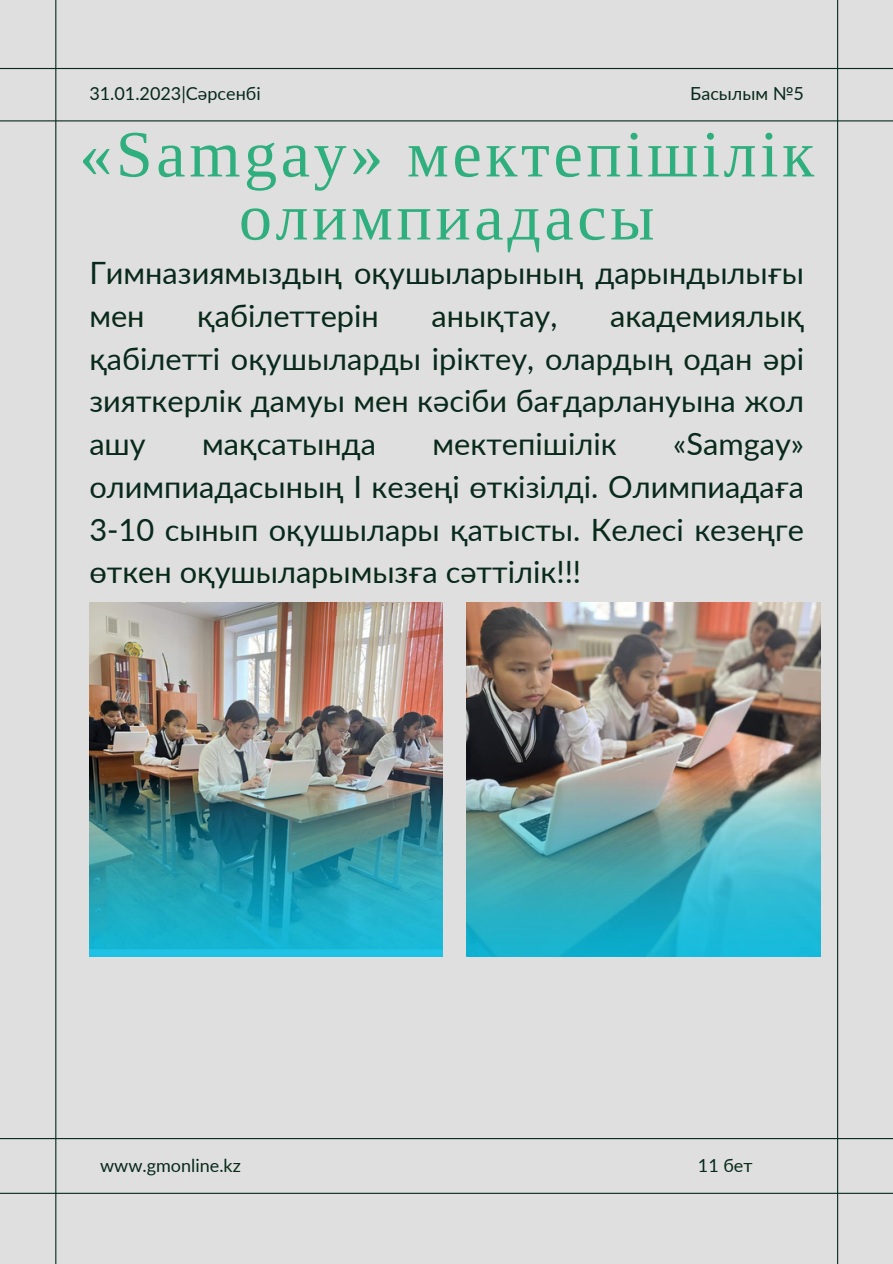
<style>
.page{position:relative;width:893px;height:1264px;background:#fff}
.page>*{position:absolute;margin:0;border:0;box-sizing:border-box;transform-origin:0 0}
.t1{font:66px/63px "Libra Serif Modern";letter-spacing:.055em;color:#2faf7e;text-align:center}
.t2{font:30.75px/42.8px "Lato";color:#08291c;text-align:justify}
.t3{font:18px "Lato";color:#08291c}
</style>
<div class="page">
<div style="left:0;top:0;width:892px;height:1263px;background:#dfdfdf"></div>
<hr style="left:0;top:120px;width:892px;height:1px;background:#08291c">
<hr style="left:0;top:68px;width:892px;height:1px;background:#08291c">
<hr style="left:55px;top:0;width:1px;height:1263px;background:#08291c">
<hr style="left:837px;top:0;width:1px;height:1263px;background:#08291c">
<hr style="left:0;top:1192px;width:892px;height:1px;background:#08291c">
<hr style="left:0;top:1137px;width:892px;height:2px;background:#08291c">
<img style="left:467px;top:602px;width:353px;height:354px">
<img style="left:89px;top:602px;width:354px;height:354px">
<p class="t3" style="left:89px;top:82px;width:173px">31.01.2023|Сәрсенбі</p>
<p class="t3" style="left:690px;top:82px;width:115px">Басылым №5</p>
<h1 class="t1" style="left:79px;top:124px;width:735px">«Samgay» мектепішілік олимпиадасы</h1>
<p class="t2" style="left:89px;top:251px;width:716px">Гимназиямыздың оқушыларының дарындылығы мен</p>
<p class="t2" style="left:197px;top:293px;width:183px">қабілеттерін</p>
<p class="t2" style="left:431px;top:293px;width:127px">анықтау,</p>
<p class="t2" style="left:89px;top:293px;width:716px;text-indent:520px">академиялық қабілетті оқушыларды іріктеу, олардың одан әрі зияткерлік дамуы мен кәсіби бағдарлануына жол ашу</p>
<p class="t2" style="left:202px;top:422px;width:175px">мақсатында</p>
<p class="t2" style="left:432px;top:422px;width:186px">мектепішілік</p>
<p class="t2" style="left:89px;top:422px;width:716px;text-indent:584px">«Samgay» олимпиадасының І кезеңі өткізілді. Олимпиадаға 3-10 сынып оқушылары қатысты. Келесі кезеңге өткен оқушыларымызға сәттілік!!!</p>
<p class="t3" style="left:100px;top:1153px;width:142px">www.gmonline.kz</p>
<p class="t3" style="left:697px;top:1153px;width:56px">11 бет</p>
</div>
